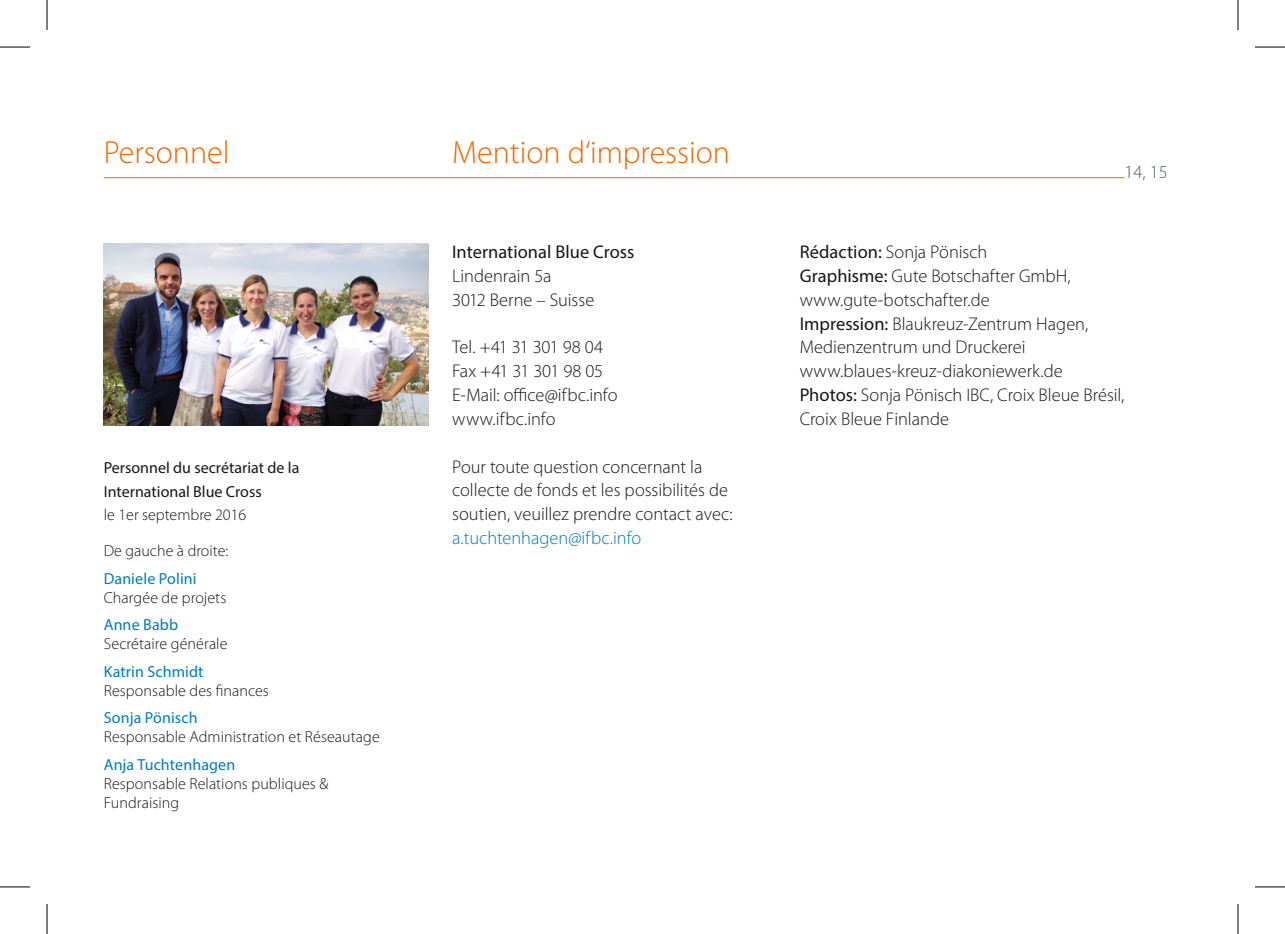
<style>
.page{position:relative;width:1285px;height:934px;background:#fff}
.page>*{position:absolute;margin:0;border:0;box-sizing:border-box;transform-origin:0 0}
.t1{font:300 32px "Myriad Pro";color:#ef6800}
.t2{font:300 18.4px/23.8px "Myriad Pro";color:#151616}
.t3{font:300 18.4px "Myriad Pro";color:#007abb}
.t4{font:18.4px "Myriad Pro";color:#151616}
.t5{font:300 18.4px "Myriad Pro";color:#4e5e66}
.t6{font:300 16px/19px "Myriad Pro";letter-spacing:.005em;color:#151616}
.t7{font:16px "Myriad Pro";letter-spacing:.005em;color:#007abb}
.t8{font:16px/23.8px "Myriad Pro";color:#151616}
.s1{font-weight:400}
</style>
<div class="page">
<hr style="left:104px;top:177px;width:1020px;height:1px;background:#ef6800">
<img style="left:103px;top:243px;width:325px;height:182px">
<hr style="left:0;top:47px;width:30px;height:1px;background:#000">
<hr style="left:1255px;top:47px;width:30px;height:1px;background:#000">
<hr style="left:0;top:886px;width:30px;height:1px;background:#000">
<hr style="left:1255px;top:886px;width:30px;height:1px;background:#000">
<hr style="left:47px;top:0;width:1px;height:30px;background:#000">
<hr style="left:47px;top:903px;width:1px;height:30px;background:#000">
<hr style="left:1237px;top:0;width:1px;height:30px;background:#000">
<hr style="left:1237px;top:903px;width:1px;height:30px;background:#000">
<h1 class="t1" style="left:104px;top:133px;width:127px">Personnel</h1>
<h1 class="t1" style="left:452px;top:133px;width:279px">Mention d‘impression</h1>
<p class="t8" style="left:104px;top:455px;width:197px">Personnel du secrétariat de la<br>International Blue Cross</p>
<p class="t6" style="left:104px;top:505px;width:144px">le 1er septembre 2016</p>
<p class="t6" style="left:104px;top:541px;width:126px">De gauche à droite:</p>
<p class="t7" style="left:104px;top:568px;width:94px">Daniele Polini</p>
<p class="t6" style="left:104px;top:587px;width:124px">Chargée de projets</p>
<p class="t7" style="left:104px;top:614px;width:76px">Anne Babb</p>
<p class="t6" style="left:104px;top:634px;width:125px">Secrétaire générale</p>
<p class="t7" style="left:104px;top:661px;width:101px">Katrin Schmidt</p>
<p class="t6" style="left:104px;top:680px;width:167px">Responsable des finances</p>
<p class="t7" style="left:104px;top:707px;width:95px">Sonja Pönisch</p>
<p class="t6" style="left:104px;top:727px;width:278px">Responsable Administration et Réseautage</p>
<p class="t7" style="left:104px;top:754px;width:133px">Anja Tuchtenhagen</p>
<p class="t6" style="left:104px;top:773px;width:226px">Responsable Relations publiques &amp;<br>Fundraising</p>
<p class="t4" style="left:452px;top:240px;width:184px">International Blue Cross</p>
<p class="t2" style="left:452px;top:264px;width:144px">Lindenrain 5a<br>3012 Berne – Suisse</p>
<p class="t2" style="left:452px;top:335px;width:167px">Tel. +41 31 301 98 04<br>Fax +41 31 301 98 05<br>E-Mail: office@ifbc.info www.ifbc.info</p>
<p class="t2" style="left:452px;top:454px;width:282px">Pour toute question concernant la collecte de fonds et les possibilités de soutien, veuillez prendre contact avec:</p>
<p class="t3" style="left:452px;top:526px;width:191px">a.tuchtenhagen@ifbc.info</p>
<p class="t5" style="left:1124px;top:160px;width:45px">14, 15</p>
<p class="t2" style="left:799px;top:240px;width:326px"><span class="s1">Rédaction:</span> Sonja Pönisch<br><span class="s1">Graphisme:</span> Gute Botschafter GmbH, www.gute-botschafter.de<br><span class="s1">Impression:</span> Blaukreuz-Zentrum Hagen, Medienzentrum und Druckerei www.blaues-kreuz-diakoniewerk.de <span class="s1">Photos:</span> Sonja Pönisch IBC, Croix Bleue Brésil, Croix Bleue Finlande</p>
</div>
